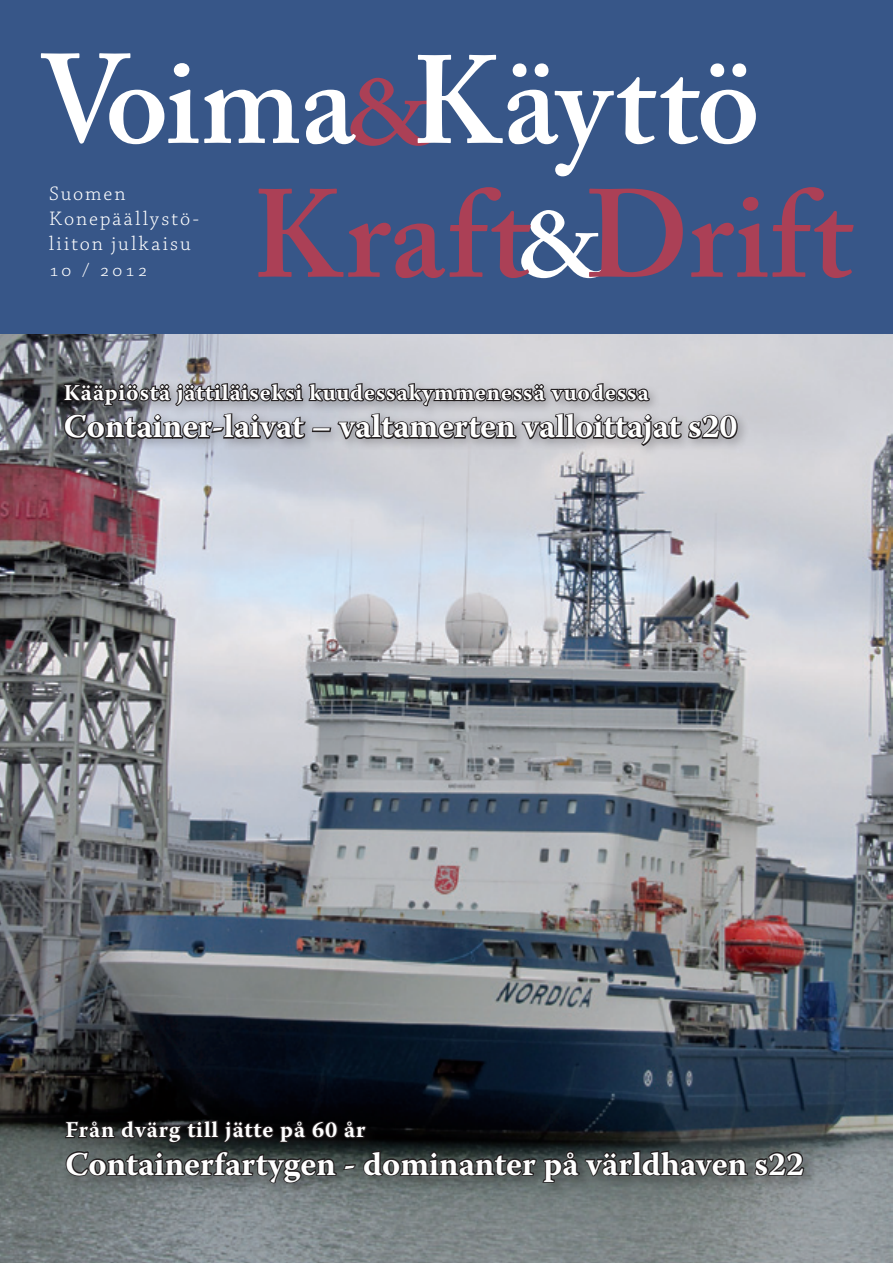
<style>
.page{position:relative;width:893px;height:1263px;background:#fff}
.page>*{position:absolute;margin:0;border:0;box-sizing:border-box;transform-origin:0 0}
.t1{font:600 123.6px "Adobe Caslon Pro";letter-spacing:-.005em;color:#fff}
.t2{font:600 123.6px "Adobe Caslon Pro";letter-spacing:.02em;color:#ab4056}
.t3{font:600 94.2px "Adobe Caslon Pro";color:#fff;scale:1.07 1}
.t4{font:600 94.2px "Adobe Caslon Pro";color:#ab4056;scale:1.07 1}
.Otsikko{font:700 33px "Warnock Pro";color:#fff}
.Leipäteksti_alku{font:700 22.5px "Warnock Pro";letter-spacing:.04em;color:#fff}
.t5{font:300 20.55px "Chaparral Pro";letter-spacing:.1em;color:#fff}
.t6{font:300 19.05px "Chaparral Pro";letter-spacing:.145em;color:#fff}
</style>
<div class="page">
<img style="left:0;top:334px;width:893px;height:929px">
<div style="left:0;top:0;width:893px;height:334px;background:#375688"></div>
<div style="left:58px;top:377px;width:691px;height:81px;background:#231f20;opacity:.3"></div>
<svg style="left:62px;top:382px;width:677px;height:65px"></svg>
<div style="left:63px;top:1117px;width:755px;height:81px;background:#231f20;opacity:.3"></div>
<svg style="left:63px;top:1119px;width:742px;height:65px"></svg>
<p class="t1" style="left:39px;top:28px;width:722px">Voima Käyttö</p>
<p class="t4" style="left:347px;top:57px;width:84px">&amp;</p>
<p class="t5" style="left:49px;top:182px;width:78px">Suomen</p>
<p class="t5" style="left:49px;top:207px;width:151px">Konepäällystö-</p>
<p class="t5" style="left:49px;top:233px;width:143px">liiton julkaisu</p>
<p class="t6" style="left:49px;top:259px;width:100px">10 / 2012</p>
<p class="t2" style="left:252px;top:162px;width:603px">Kraft Drift</p>
<p class="t3" style="left:518px;top:189px;width:84px">&amp;</p>
<p class="Leipäteksti_alku" style="left:64px;top:379px;width:586px">Kääpiöstä jättiläiseksi kuudessakymmenessä vuodessa</p>
<p class="Otsikko" style="left:64px;top:407px;width:675px">Container-laivat – valtamerten valloittajat s20</p>
<p class="Leipäteksti_alku" style="left:65px;top:1116px;width:302px">Från dvärg till jätte på 60 år</p>
<p class="Otsikko" style="left:65px;top:1144px;width:740px">Containerfartygen - dominanter på världhaven s22</p>
</div>
